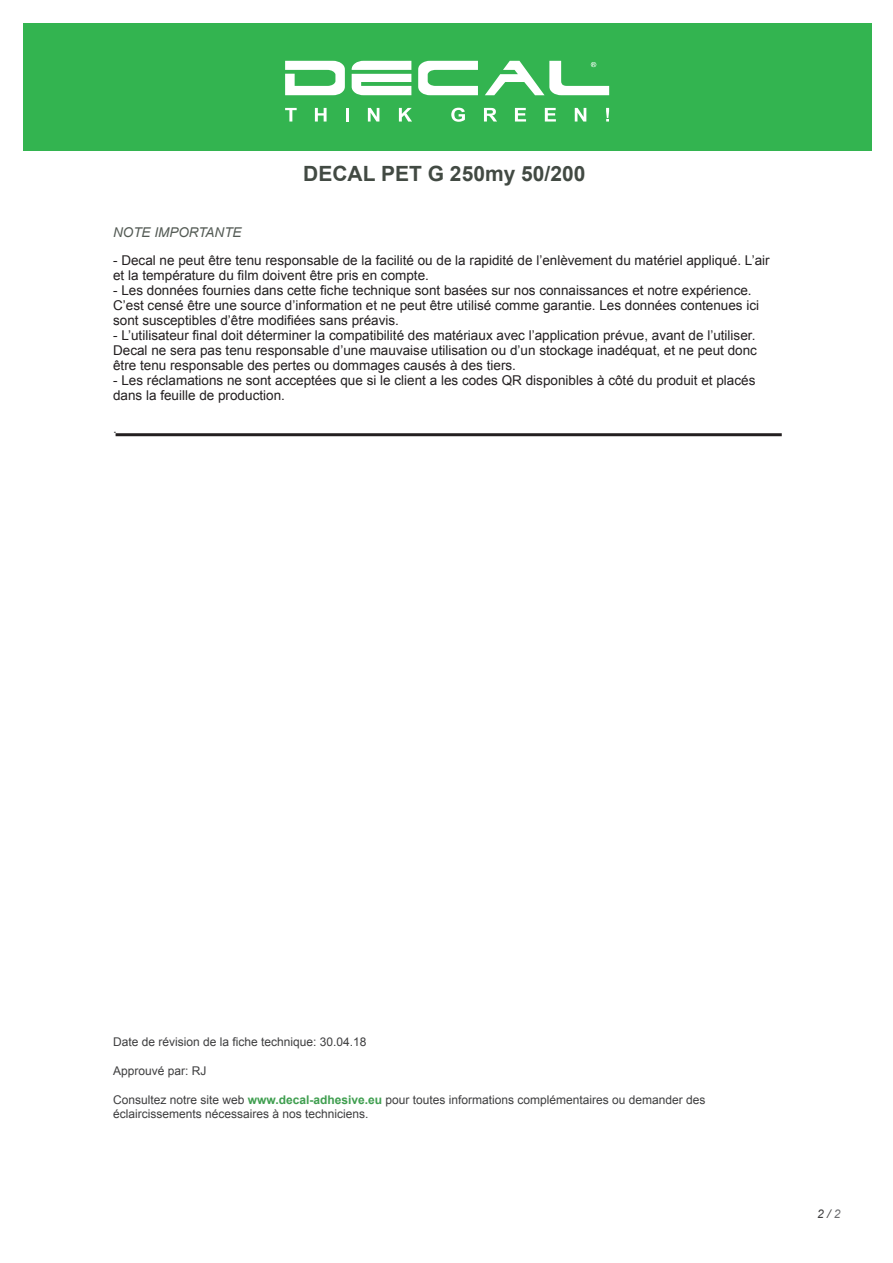
<style>
.page{position:relative;width:893px;height:1263px;background:#fff}
.page>*{position:absolute;margin:0;border:0;box-sizing:border-box;transform-origin:0 0}
.t1{font:700 21px "Arial";color:#424a43}
.t2{font:13.5px/15px "Arial";color:#231f20}
.t3{font:italic 13.5px "Arial";color:#535a54}
.t4{font:13.5px "Arial";color:#3e3e3f}
.t5{font:12px/14.4px "Arial";color:#3e3e3f}
.t6{font:italic 12px "Arial";color:#3e3e3f}
.s1{font-weight:700;color:#3f9e4f}
.s2{color:#6c6d70}
</style>
<div class="page">
<hr style="left:116px;top:433px;width:666px;height:3px;background:#231f20">
<div style="left:23px;top:23px;width:848px;height:128px;background:#33b450"></div>
<svg style="left:285px;top:61px;width:60px;height:34px"></svg>
<svg style="left:352px;top:61px;width:59px;height:34px"></svg>
<svg style="left:418px;top:61px;width:60px;height:34px"></svg>
<svg style="left:485px;top:61px;width:124px;height:34px"></svg>
<svg style="left:285px;top:108px;width:12px;height:14px"></svg>
<svg style="left:315px;top:108px;width:12px;height:14px"></svg>
<hr style="left:346px;top:108px;width:3px;height:14px;background:#fff">
<svg style="left:368px;top:108px;width:11px;height:14px"></svg>
<svg style="left:399px;top:108px;width:13px;height:14px"></svg>
<svg style="left:451px;top:108px;width:14px;height:14px"></svg>
<svg style="left:484px;top:108px;width:13px;height:14px"></svg>
<svg style="left:515px;top:108px;width:11px;height:14px"></svg>
<svg style="left:545px;top:108px;width:11px;height:14px"></svg>
<svg style="left:575px;top:108px;width:11px;height:14px"></svg>
<svg style="left:606px;top:108px;width:3px;height:14px"></svg>
<h1 class="t1" style="left:303px;top:159px;width:284px">DECAL PET G 250my 50/200</h1>
<p class="t3" style="left:113px;top:223px;width:130px">NOTE IMPORTANTE</p>
<p class="t2" style="left:113px;top:253px;width:658px">- Decal ne peut être tenu responsable de la facilité ou de la rapidité de l’enlèvement du matériel appliqué. L’air et la température du film doivent être pris en compte.</p>
<p class="t2" style="left:113px;top:283px;width:648px">- Les données fournies dans cette fiche technique sont basées sur nos connaissances et notre expérience.<br>C’est censé être une source d’information et ne peut être utilisé comme garantie. Les données contenues ici sont susceptibles d’être modifiées sans préavis.</p>
<p class="t2" style="left:113px;top:328px;width:645px;text-align:justify">- L’utilisateur final doit déterminer la compatibilité des matériaux avec l’application prévue, avant de l’utiliser.<br>Decal ne sera pas tenu responsable d’une mauvaise utilisation ou d’un stockage inadéquat, et ne peut donc être tenu responsable des pertes ou dommages causés à des tiers.</p>
<p class="t2" style="left:113px;top:373px;width:644px">- Les réclamations ne sont acceptées que si le client a les codes QR disponibles à côté du produit et placés dans la feuille de production.</p>
<p class="t4" style="left:113px;top:420px;width:5px">.</p>
<p class="t5" style="left:113px;top:1035px;width:255px">Date de révision de la fiche technique: 30.04.18</p>
<p class="t5" style="left:113px;top:1064px;width:95px">Approuvé par: RJ</p>
<p class="t5" style="left:113px;top:1092px;width:594px">Consultez notre site web <span class="s1">www.decal-adhesive.eu</span> pour toutes informations complémentaires ou demander des éclaircissements nécessaires à nos techniciens.</p>
<p class="t6" style="left:817px;top:1206px;width:25px">2 / <span class="s2">2</span></p>
</div>
